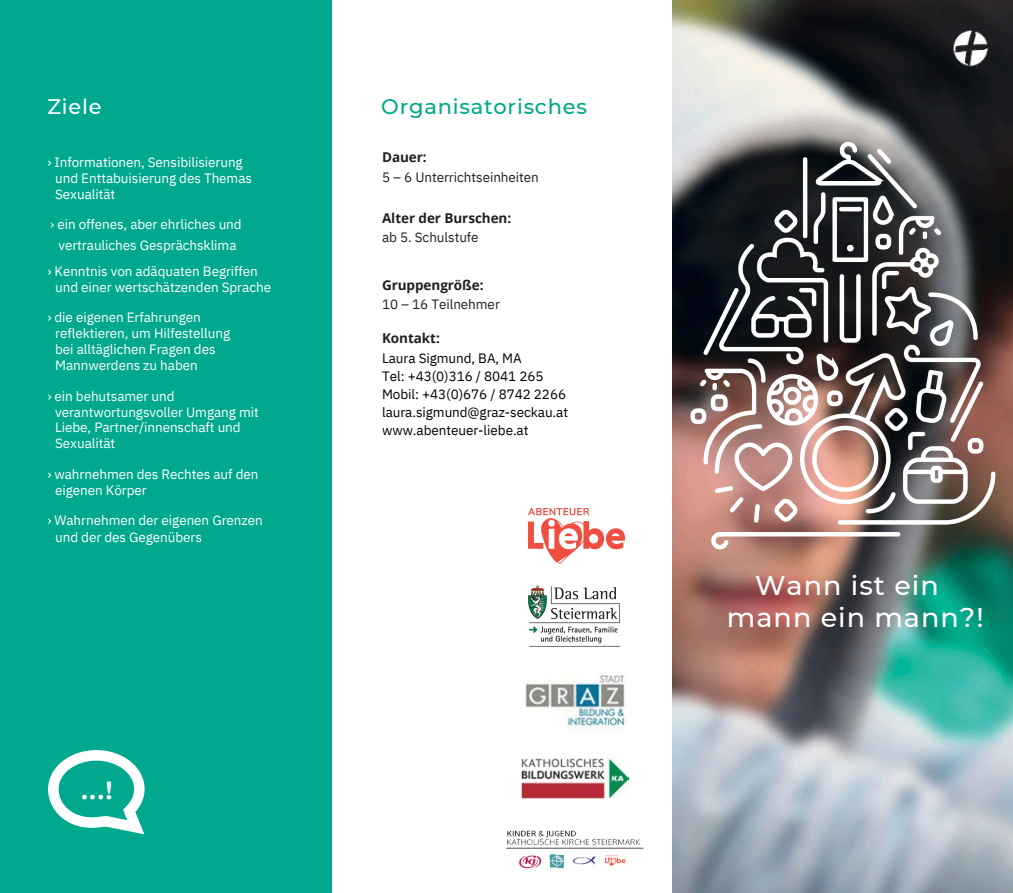
<style>
.page{position:relative;width:1013px;height:893px;background:#fff}
.page>*{position:absolute;margin:0;border:0;box-sizing:border-box;transform-origin:0 0}
.t1{font:500 27px "Montserrat";letter-spacing:.035em;color:#fff}
.t2{font:700 24.75px "IBM Plex Sans";color:#fff}
.t3{font:500 21px "Montserrat";letter-spacing:.035em;color:#00a88d}
.t4{font:500 21px "Montserrat";letter-spacing:.035em;color:#fff}
.t5{font:13.5px/15.8px "IBM Plex Sans";letter-spacing:-.005em;color:#fff}
.t6{font:13.5px "IBM Plex Sans";letter-spacing:-.005em;color:#000}
.t7{font:13.5px "IBM Plex Sans";letter-spacing:-.005em;color:#231f20}
.t8{font:700 13.5px "Open Sans";letter-spacing:-.005em;color:#231f20}
</style>
<div class="page">
<img style="left:672px;top:0;width:340px;height:892px">
<img style="left:950px;top:28px;width:40px;height:40px">
<div style="left:0;top:0;width:332px;height:892px;background:#00a88d"></div>
<svg style="left:48px;top:750px;width:97px;height:84px"></svg>
<img style="left:683px;top:135px;width:319px;height:422px">
<img style="left:506px;top:830px;width:138px;height:39px">
<img style="left:521px;top:757px;width:107px;height:41px">
<img style="left:525px;top:672px;width:102px;height:57px">
<img style="left:528px;top:585px;width:92px;height:62px">
<img style="left:528px;top:508px;width:97px;height:55px">
<p class="t4" style="left:47px;top:94px;width:56px">Ziele</p>
<p class="t3" style="left:381px;top:94px;width:207px">Organisatorisches</p>
<p class="t8" style="left:382px;top:148px;width:46px">Dauer:</p>
<p class="t7" style="left:382px;top:167px;width:158px">5 – 6 Unterrichtseinheiten</p>
<p class="t8" style="left:382px;top:209px;width:131px">Alter der Burschen:</p>
<p class="t7" style="left:382px;top:228px;width:98px">ab 5. Schulstufe</p>
<p class="t8" style="left:382px;top:275px;width:103px">Gruppengröße:</p>
<p class="t7" style="left:382px;top:295px;width:119px">10 – 16 Teilnehmer</p>
<p class="t8" style="left:382px;top:328px;width:59px">Kontakt:</p>
<p class="t5" style="left:47px;top:154px;width:197px">› Informationen, Sensibilisierung</p>
<p class="t5" style="left:55px;top:170px;width:198px">und Enttabuisierung des Themas<br>Sexualität</p>
<p class="t5" style="left:50px;top:216px;width:193px">› ein offenes, aber ehrliches und</p>
<p class="t5" style="left:58px;top:236px;width:179px">vertrauliches Gesprächsklima</p>
<p class="t5" style="left:47px;top:262px;width:212px">› Kenntnis von adäquaten Begriffen</p>
<p class="t5" style="left:55px;top:279px;width:217px">und einer wertschätzenden Sprache</p>
<h2 class="t5" style="left:47px;top:309px;width:155px">› die eigenen Erfahrungen</h2>
<p class="t5" style="left:55px;top:325px;width:176px">reflektieren, um Hilfestellung</p>
<p class="t5" style="left:55px;top:341px;width:162px">bei alltäglichen Fragen des</p>
<p class="t5" style="left:55px;top:356px;width:144px">Mannwerdens zu haben</p>
<p class="t5" style="left:47px;top:387px;width:129px">› ein behutsamer und</p>
<p class="t5" style="left:55px;top:403px;width:205px">verantwortungsvoller Umgang mit</p>
<p class="t5" style="left:55px;top:419px;width:187px">Liebe, Partner/innenschaft und</p>
<h3 class="t5" style="left:55px;top:435px;width:62px">Sexualität</h3>
<p class="t5" style="left:47px;top:466px;width:212px">› wahrnehmen des Rechtes auf den</p>
<p class="t5" style="left:55px;top:482px;width:93px">eigenen Körper</p>
<p class="t5" style="left:47px;top:512px;width:217px">› Wahrnehmen der eigenen Grenzen</p>
<p class="t5" style="left:55px;top:528px;width:148px">und der des Gegenübers</p>
<p class="t6" style="left:382px;top:349px;width:141px">Laura Sigmund, BA, MA</p>
<p class="t6" style="left:382px;top:367px;width:163px">Tel: +43(0)316 / 8041 265</p>
<p class="t6" style="left:382px;top:385px;width:185px">Mobil: +43(0)676 / 8742 2266</p>
<h1 class="t6" style="left:382px;top:403px;width:187px">laura.sigmund@graz-seckau.at</h1>
<h1 class="t6" style="left:382px;top:421px;width:148px">www.abenteuer-liebe.at</h1>
<p class="t2" style="left:81px;top:773px;width:34px">...!</p>
<p class="t1" style="left:755px;top:568px;width:185px">Wann ist ein</p>
<p class="t1" style="left:727px;top:600px;width:258px">mann ein mann?!</p>
</div>
